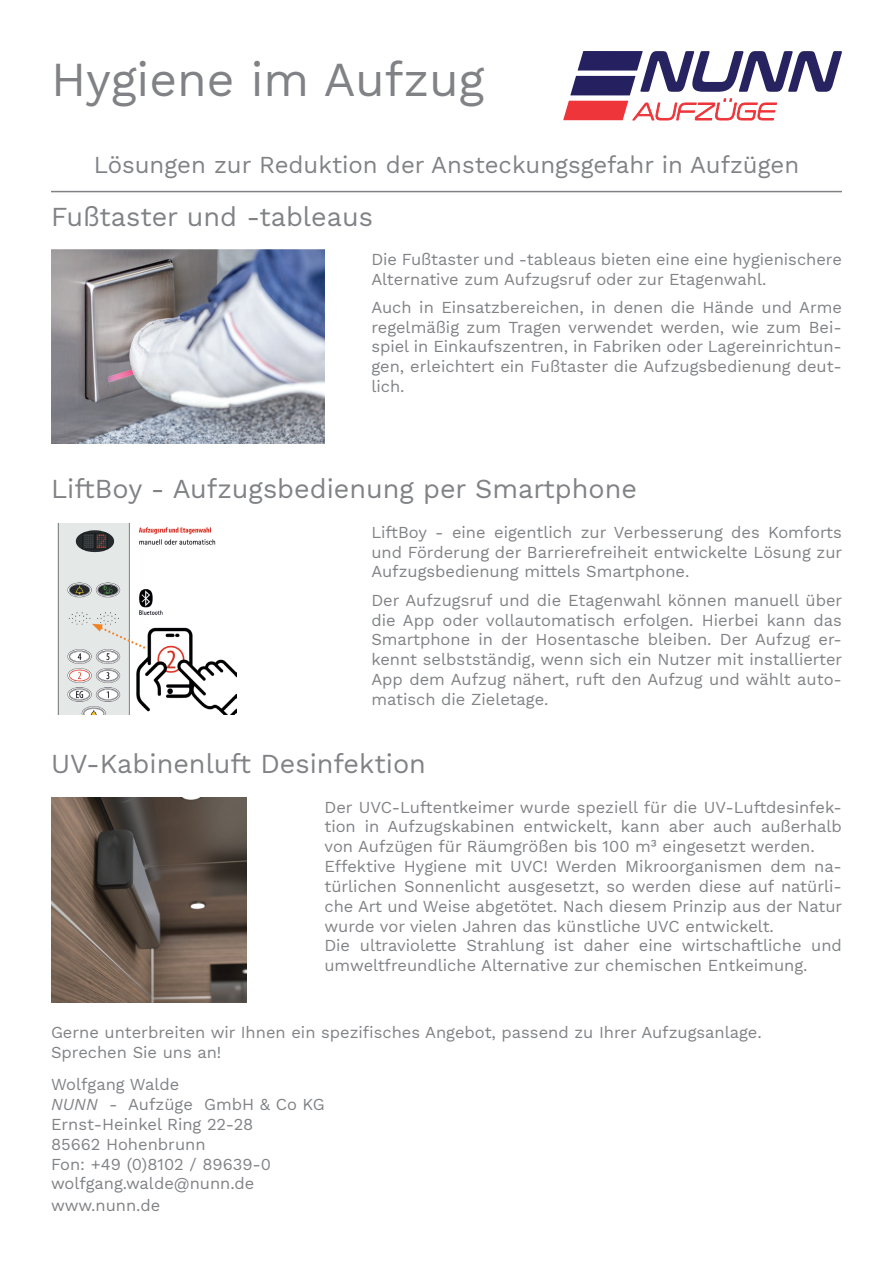
<style>
.page{position:relative;width:893px;height:1263px;background:#fff}
.page>*{position:absolute;margin:0;border:0;box-sizing:border-box;transform-origin:0 0}
.t1{font:48px "Work Sans";color:#808285}
.t2{font:27px "Work Sans";color:#808285}
.t3{font:24px "Work Sans";color:#808285}
.t4{font:16.5px/19.8px "Work Sans";color:#808285}
.s1{font-style:italic}
</style>
<div class="page">
<svg style="left:563px;top:51px;width:279px;height:69px"></svg>
<hr style="left:51px;top:191px;width:791px;height:1px;background:#808285">
<img style="left:51px;top:249px;width:273px;height:194px">
<img style="left:57px;top:524px;width:180px;height:191px">
<img style="left:51px;top:797px;width:196px;height:205px">
<h1 class="t1" style="left:51px;top:43px;width:435px">Hygiene im Aufzug</h1>
<h3 class="t3" style="left:94px;top:146px;width:707px">Lösungen zur Reduktion der Ansteckungsgefahr in Aufzügen</h3>
<h2 class="t2" style="left:51px;top:197px;width:323px">Fußtaster und -tableaus</h2>
<p class="t4" style="left:371px;top:249px;width:472px">Die Fußtaster und -tableaus bieten eine eine hygienischere<br>Alternative zum Aufzugsruf oder zur Etagenwahl.</p>
<p class="t4" style="left:371px;top:297px;width:472px;text-align:justify">Auch in Einsatzbereichen, in denen die Hände und Arme regelmäßig zum Tragen verwendet werden, wie zum Bei&shy;spiel in Einkaufszentren, in Fabriken oder Lagereinrichtun&shy;gen, erleichtert ein Fußtaster die Aufzugsbedienung deut&shy;lich.</p>
<h2 class="t2" style="left:51px;top:468px;width:588px">LiftBoy - Aufzugsbedienung per Smartphone</h2>
<p class="t4" style="left:371px;top:522px;width:472px;text-align:justify">LiftBoy - eine eigentlich zur Verbesserung des Komforts und Förderung der Barrierefreiheit entwickelte Lösung zur Aufzugsbedienung mittels Smartphone.</p>
<p class="t4" style="left:371px;top:589px;width:472px;text-align:justify">Der Aufzugsruf und die Etagenwahl können manuell über die App oder vollautomatisch erfolgen. Hierbei kann das Smartphone in der Hosentasche bleiben. Der Aufzug er&shy;kennt selbstständig, wenn sich ein Nutzer mit installierter App dem Aufzug nähert, ruft den Aufzug und wählt auto&shy;matisch die Zieletage.</p>
<h2 class="t2" style="left:51px;top:743px;width:376px">UV-Kabinenluft Desinfektion</h2>
<p class="t4" style="left:324px;top:796px;width:519px">Der UVC-Luftentkeimer wurde speziell für die UV-Luftdesinfek&shy;tion in Aufzugskabinen entwickelt, kann aber auch außerhalb von Aufzügen für Räumgrößen bis 100 m³ eingesetzt werden.<br>Effektive Hygiene mit UVC! Werden Mikroorganismen dem na&shy;türlichen Sonnenlicht ausgesetzt, so werden diese auf natürli&shy;che Art und Weise abgetötet. Nach diesem Prinzip aus der Natur wurde vor vielen Jahren das künstliche UVC entwickelt.<br>Die ultraviolette Strahlung ist daher eine wirtschaftliche und umweltfreundliche Alternative zur chemischen Entkeimung.</p>
<p class="t4" style="left:51px;top:1022px;width:712px">Gerne unterbreiten wir Ihnen ein spezifisches Angebot, passend zu Ihrer Aufzugsanlage.<br>Sprechen Sie uns an!</p>
<p class="t4" style="left:51px;top:1074px;width:275px">Wolfgang Walde<br><span class="s1">NUNN</span> - Aufzüge GmbH &amp; Co KG<br>Ernst-Heinkel Ring 22-28<br>85662 Hohenbrunn<br>Fon: +49 (0)8102 / 89639-0 wolfgang.walde@nunn.de</p>
<p class="t4" style="left:51px;top:1195px;width:111px">www.nunn.de</p>
</div>
